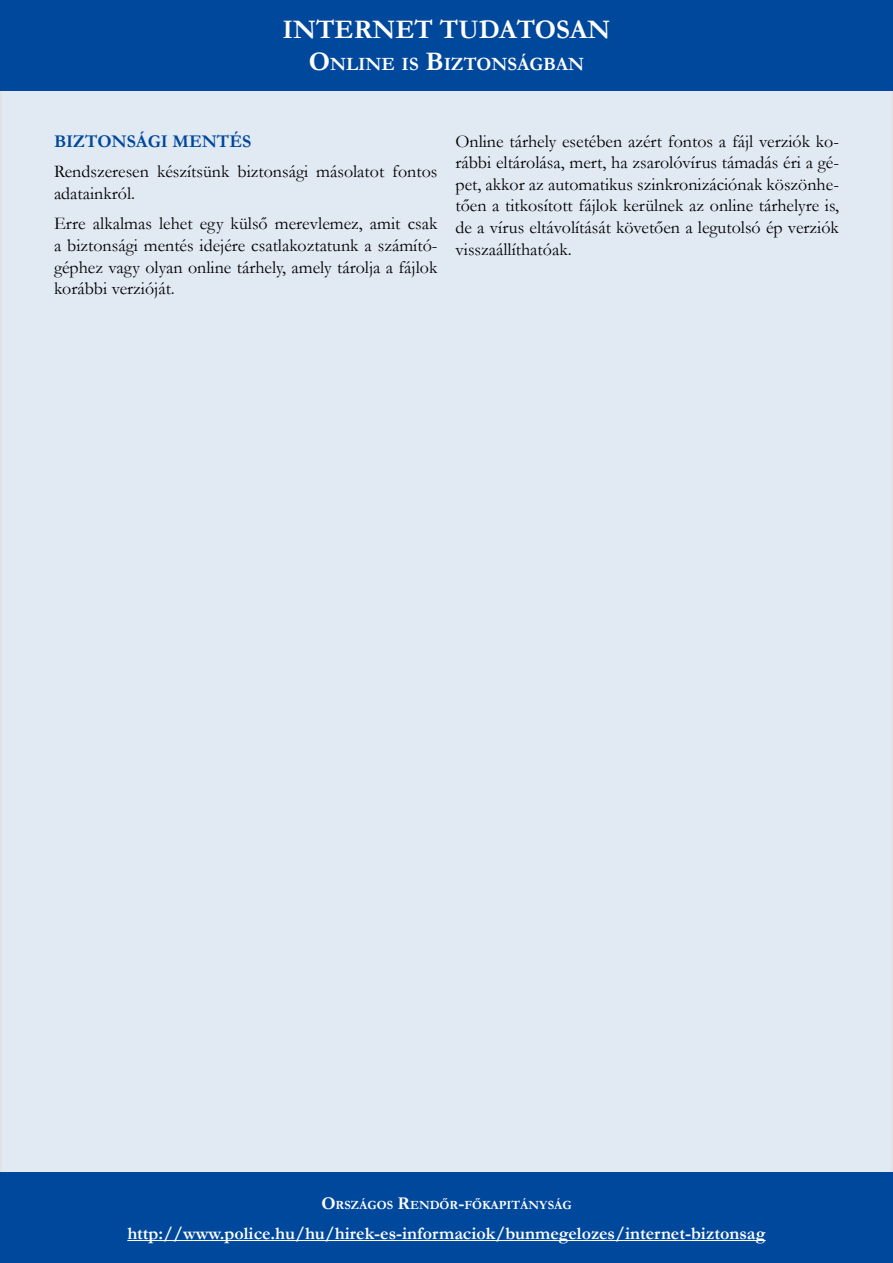
<style>
.page{position:relative;width:893px;height:1263px;background:#fff}
.page>*{position:absolute;margin:0;border:0;box-sizing:border-box;transform-origin:0 0}
.FEJLÉC{font:700 27px "Garamond";color:#fff}
.FEJLÉC2{font:700 18.9px "Garamond";color:#fff}
.TÖRZSSZÖVEG{font:18px/21.6px "Garamond";color:#000;text-align:justify}
.LÁBLÉC2{font:700 18px "Garamond";color:#fff}
.Témakörcím{font:700 18px "Garamond";color:#00489b}
.LÁBLÉC{font:700 12.6px "Garamond";color:#fff}
.s1{font-size:27px}
.s2{font-size:18px}
</style>
<div class="page">
<div style="left:1px;top:1px;width:891px;height:1261px;background:#e1e9f3"></div>
<div style="left:0;top:1173px;width:893px;height:90px;background:#00489b"></div>
<hr style="left:127px;top:1240px;width:639px;height:1px;background:#fff">
<div style="left:0;top:0;width:893px;height:90px;background:#00489b"></div>
<p class="FEJLÉC" style="left:283px;top:11px;width:329px">INTERNET TUDATOSAN</p>
<p class="FEJLÉC2" style="left:309px;top:51px;width:277px"><span class="s1">O</span>NLINE IS <span class="s1">B</span>IZTONSÁGBAN</p>
<p class="Témakörcím" style="left:54px;top:129px;width:199px">BIZTONSÁGI MENTÉS</p>
<p class="TÖRZSSZÖVEG" style="left:54px;top:160px;width:385px">Rendszeresen készítsünk biztonsági másolatot fontos adatainkról.</p>
<p class="TÖRZSSZÖVEG" style="left:54px;top:212px;width:385px">Erre alkalmas lehet egy külső merevlemez, amit csak a biztonsági mentés idejére csatlakoztatunk a számító&shy;géphez vagy olyan online tárhely, amely tárolja a fájlok korábbi verzióját.</p>
<p class="TÖRZSSZÖVEG" style="left:455px;top:130px;width:385px">Online tárhely esetében azért fontos a fájl verziók ko&shy;rábbi eltárolása, mert, ha zsarolóvírus támadás éri a gé&shy;pet, akkor az automatikus szinkronizációnak köszönhe&shy;tően a titkosított fájlok kerülnek az online tárhelyre is, de a vírus eltávolítását követően a legutolsó ép verziók visszaállíthatóak.</p>
<p class="LÁBLÉC" style="left:321px;top:1196px;width:252px"><span class="s2">O</span>RSZÁGOS <span class="s2">R</span>ENDŐR<span class="s2">-</span>FŐKAPITÁNYSÁG</p>
<p class="LÁBLÉC2" style="left:127px;top:1221px;width:640px">http://www.police.hu/hu/hirek-es-informaciok/bunmegelozes/internet-biztonsag</p>
</div>
